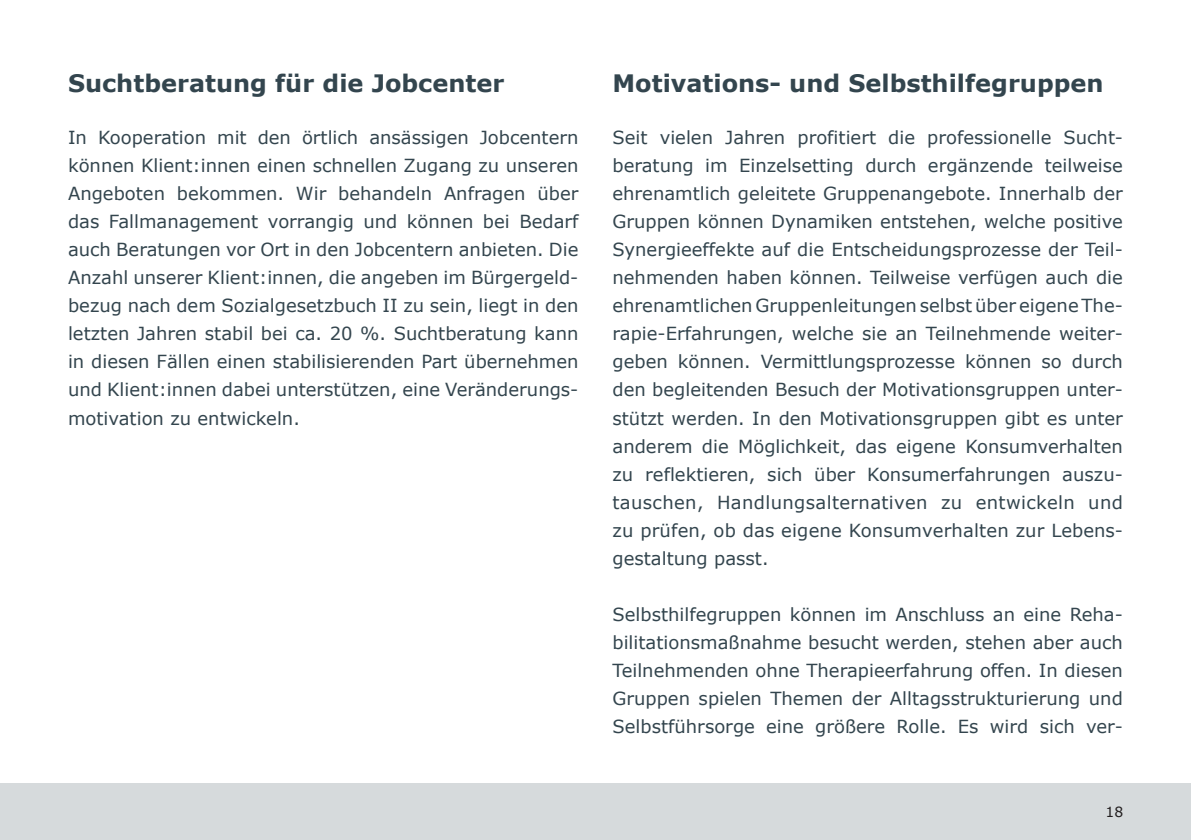
<style>
.page{position:relative;width:1191px;height:840px;background:#fff}
.page>*{position:absolute;margin:0;border:0;box-sizing:border-box;transform-origin:0 0}
.t1{font:700 24px "Verdana";color:#33454e}
.t2{font:18px/28px "Verdana";color:#33454e;text-align:justify}
.t3{font:14px "Verdana";color:#231f20}
</style>
<div class="page">
<div style="left:0;top:782px;width:1191px;height:57px;background:#d6dadc"></div>
<p class="t1" style="left:68px;top:66px;width:438px">Suchtberatung für die Jobcenter</p>
<p class="t2" style="left:68px;top:123px;width:512px">In Kooperation mit den örtlich ansässigen Jobcentern können Klient:innen einen schnellen Zugang zu unseren Angeboten bekommen. Wir behandeln Anfragen über das Fallmanagement vorrangig und können bei Bedarf auch Beratungen vor Ort in den Jobcentern anbieten. Die Anzahl unserer Klient:innen, die angeben im Bürgergeld&shy;bezug nach dem Sozialgesetzbuch II zu sein, liegt in den letzten Jahren stabil bei ca. 20 %. Suchtberatung kann in diesen Fällen einen stabilisierenden Part übernehmen und Klient:innen dabei unterstützen, eine Veränderungs&shy;motivation zu entwickeln.</p>
<p class="t1" style="left:612px;top:66px;width:492px">Motivations- und Selbsthilfegruppen</p>
<p class="t2" style="left:612px;top:123px;width:512px">Seit vielen Jahren profitiert die professionelle Sucht&shy;beratung im Einzelsetting durch ergänzende teilweise ehrenamtlich geleitete Gruppenangebote. Innerhalb der Gruppen können Dynamiken entstehen, welche positive Synergieeffekte auf die Entscheidungsprozesse der Teil&shy;nehmenden haben können. Teilweise verfügen auch die ehrenamtlichen Gruppenleitungen selbst über eigene The&shy;rapie-Erfahrungen, welche sie an Teilnehmende weiter&shy;geben können. Vermittlungsprozesse können so durch den begleitenden Besuch der Motivationsgruppen unter&shy;stützt werden. In den Motivationsgruppen gibt es unter anderem die Möglichkeit, das eigene Konsumverhalten zu reflektieren, sich über Konsumerfahrungen auszu&shy;tauschen, Handlungsalternativen zu entwickeln und zu prüfen, ob das eigene Konsumverhalten zur Lebens&shy;gestaltung passt.</p>
<p class="t2" style="left:612px;top:599px;width:512px">Selbsthilfegruppen können im Anschluss an eine Reha&shy;bilitationsmaßnahme besucht werden, stehen aber auch Teilnehmenden ohne Therapieerfahrung offen. In diesen Gruppen spielen Themen der Alltagsstrukturierung und Selbstführsorge eine größere Rolle. Es wird sich ver-</p>
<p class="t3" style="left:1105px;top:802px;width:19px">18</p>
</div>
